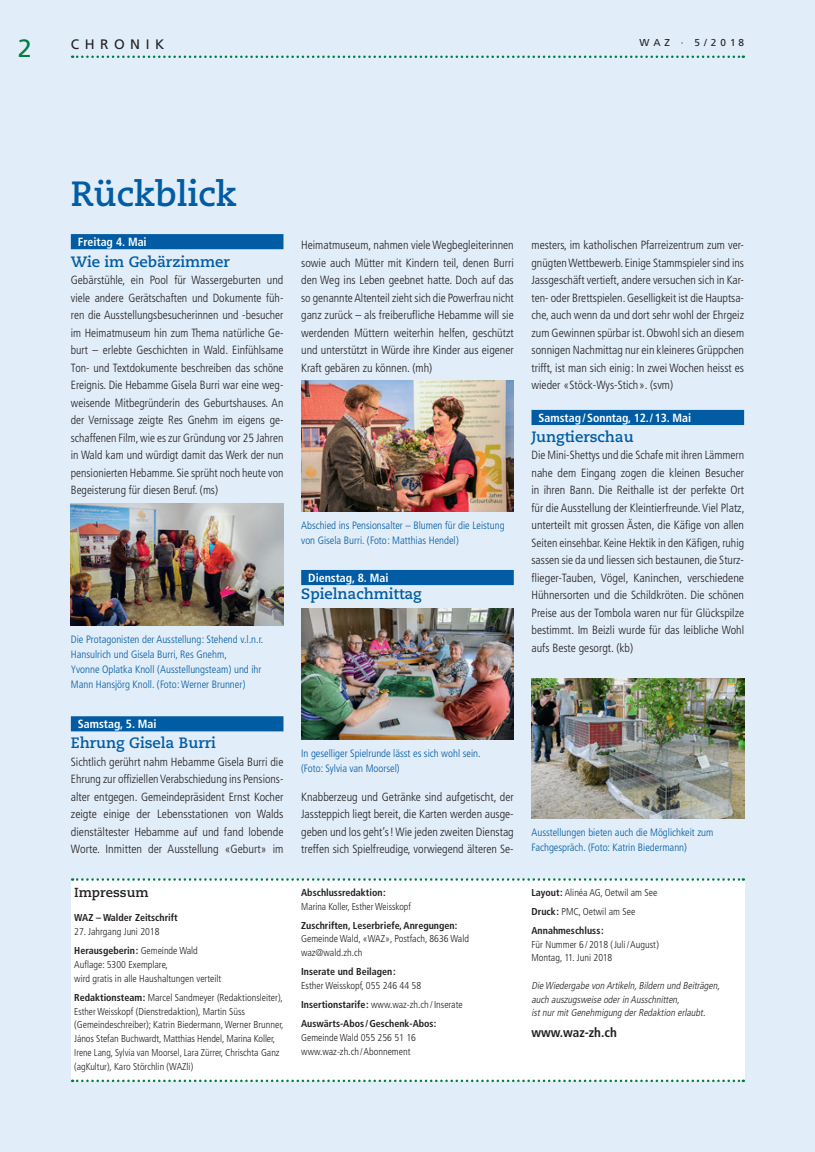
<style>
.page{position:relative;width:815px;height:1152px;background:#e1edf8}
.page>*{position:absolute;margin:0;border:0;box-sizing:border-box;transform-origin:0 0}
.t1{font:700 35px "Caecilia";color:#015ca3}
.t2{font:25px "Frutiger LT Std";color:#007e3d}
.t3{font:700 15px "Caecilia";color:#015ca3}
.t4{font:13.75px "Frutiger LT Std";letter-spacing:.4em;color:#231f20}
.t5{font:700 condensed 13.12px "Frutiger LT Std";color:#231f20}
.t6{font:700 13.12px "Caecilia";color:#231f20}
.t7{font:300 condensed 11.88px/17.5px "Frutiger LT Std";color:#231f20;text-align:justify}
.t8{font:700 condensed 11.88px "Frutiger LT Std";color:#fff}
.t9{font:300 condensed 10.62px/15px "Frutiger LT Std";color:#015ca3}
.t10{font:300 condensed 10px/13.8px "Frutiger LT Std";color:#231f20}
.t11{font:italic 300 condensed 10px/13.8px "Frutiger LT Std";color:#231f20}
.t12{font:700 condensed 10px "Frutiger LT Std";color:#231f20}
.t13{font:10px "Frutiger LT Std";letter-spacing:.4em;color:#231f20}
.s1{font-weight:700}
</style>
<div class="page">
<svg style="left:72px;top:56px;width:672px;height:2px"></svg>
<div style="left:71px;top:234px;width:212px;height:15px;background:#015ca3"></div>
<div style="left:71px;top:716px;width:212px;height:15px;background:#015ca3"></div>
<div style="left:301px;top:570px;width:213px;height:15px;background:#015ca3"></div>
<div style="left:531px;top:410px;width:213px;height:15px;background:#015ca3"></div>
<div style="left:71px;top:879px;width:673px;height:201px;background:#fff"></div>
<svg style="left:72px;top:878px;width:672px;height:2px"></svg>
<svg style="left:72px;top:1079px;width:672px;height:3px"></svg>
<img style="left:71px;top:503px;width:212px;height:122px">
<img style="left:301px;top:380px;width:213px;height:132px">
<img style="left:301px;top:608px;width:213px;height:131px">
<img style="left:531px;top:678px;width:213px;height:140px">
<h2 class="t2" style="left:18px;top:33px;width:15px">2</h2>
<p class="t4" style="left:71px;top:36px;width:95px">CHRONIK</p>
<p class="t13" style="left:640px;top:37px;width:106px">WAZ · 5/2018</p>
<h1 class="t1" style="left:71px;top:173px;width:167px">Rückblick</h1>
<p class="t8" style="left:78px;top:235px;width:70px">Freitag 4. Mai</p>
<p class="t3" style="left:71px;top:253px;width:161px">Wie im Gebärzimmer</p>
<p class="t7" style="left:71px;top:272px;width:214px">Gebärstühle, ein Pool für Wassergeburten und viele andere Gerätschaften und Dokumente füh&shy;ren die Ausstellungsbesucherinnen und -besucher im Heimatmuseum hin zum Thema natürliche Ge&shy;burt – erlebte Geschichten in Wald. Einfühlsame Ton- und Textdokumente beschreiben das schöne Ereignis. Die Hebamme Gisela Burri war eine weg&shy;weisende Mitbegründerin des Geburtshauses. An der Vernissage zeigte Res Gnehm im eigens ge&shy;schaffenen Film, wie es zur Gründung vor 25 Jahren in Wald kam und würdigt damit das Werk der nun pensionierten Hebamme. Sie sprüht noch heute von Begeisterung für diesen Beruf. (ms)</p>
<p class="t9" style="left:71px;top:632px;width:194px">Die Protagonisten der Ausstellung: Stehend v.l.n.r.<br>Hansulrich und Gisela Burri, Res Gnehm,<br>Yvonne Oplatka Knoll (Ausstellungsteam) und ihr Mann Hansjörg Knoll. (Foto: Werner Brunner)</p>
<p class="t8" style="left:78px;top:717px;width:80px">Samstag, 5. Mai</p>
<p class="t3" style="left:71px;top:734px;width:147px">Ehrung Gisela Burri</p>
<p class="t7" style="left:71px;top:753px;width:214px">Sichtlich gerührt nahm Hebamme Gisela Burri die Ehrung zur offiziellen Verabschiedung ins Pensions&shy;alter entgegen. Gemeindepräsident Ernst Kocher zeigte einige der Lebensstationen von Walds dienstältester Hebamme auf und fand lobende Worte. Inmitten der Ausstellung «Geburt» im</p>
<p class="t6" style="left:74px;top:884px;width:76px">Impressum</p>
<p class="t12" style="left:74px;top:912px;width:105px">WAZ – Walder Zeitschrift</p>
<p class="t10" style="left:74px;top:922px;width:125px;line-height:19.1px">27. Jahrgang Juni 2018<br><span class="s1">Herausgeberin:</span> Gemeinde Wald</p>
<p class="t10" style="left:74px;top:957px;width:149px">Auflage: 5300 Exemplare,<br>wird gratis in alle Haushaltungen verteilt</p>
<p class="t10" style="left:74px;top:990px;width:211px"><span class="s1">Redaktionsteam:</span> Marcel Sandmeyer (Redaktionsleiter), Esther Weisskopf (Dienstredaktion), Martin Süss (Gemeindeschreiber); Katrin Biedermann, Werner Brunner, János Stefan Buchwardt, Matthias Hendel, Marina Koller, Irene Lang, Sylvia van Moorsel, Lara Zürrer, Chrischta Ganz (agKultur), Karo Störchlin (WAZli)</p>
<p class="t7" style="left:301px;top:237px;width:214px">Heimatmuseum, nahmen viele Wegbegleiterinnen sowie auch Mütter mit Kindern teil, denen Burri den Weg ins Leben geebnet hatte. Doch auf das so genannte Altenteil zieht sich die Powerfrau nicht ganz zurück – als freiberufliche Hebamme will sie werdenden Müttern weiterhin helfen, geschützt und unterstützt in Würde ihre Kinder aus eigener Kraft gebären zu können. (mh)</p>
<p class="t9" style="left:301px;top:518px;width:205px">Abschied ins Pensionsalter – Blumen für die Leistung von Gisela Burri. (Foto: Matthias Hendel)</p>
<p class="t8" style="left:308px;top:571px;width:82px">Dienstag, 8. Mai</p>
<p class="t3" style="left:301px;top:585px;width:122px">Spielnachmittag</p>
<p class="t7" style="left:531px;top:237px;width:214px">mesters, im katholischen Pfarreizentrum zum ver&shy;gnügten Wettbewerb. Einige Stammspieler sind ins Jassgeschäft vertieft, andere versuchen sich in Kar&shy;ten- oder Brettspielen. Geselligkeit ist die Hauptsa&shy;che, auch wenn da und dort sehr wohl der Ehrgeiz zum Gewinnen spürbar ist. Obwohl sich an diesem sonnigen Nachmittag nur ein kleineres Grüppchen trifft, ist man sich einig: In zwei Wochen heisst es wieder «Stöck-Wys-Stich». (svm)</p>
<p class="t8" style="left:539px;top:411px;width:154px">Samstag/Sonntag, 12./13. Mai</p>
<p class="t3" style="left:531px;top:428px;width:104px">Jungtierschau</p>
<p class="t7" style="left:531px;top:447px;width:215px">Die Mini-Shettys und die Schafe mit ihren Lämmern nahe dem Eingang zogen die kleinen Besucher in ihren Bann. Die Reithalle ist der perfekte Ort für die Ausstellung der Kleintierfreunde. Viel Platz, unterteilt mit grossen Ästen, die Käfige von allen Seiten einsehbar. Keine Hektik in den Käfigen, ruhig sassen sie da und liessen sich bestaunen, die Sturz&shy;flieger-Tauben, Vögel, Kaninchen, verschiedene Hühnersorten und die Schildkröten. Die schönen Preise aus der Tombola waren nur für Glückspilze bestimmt. Im Beizli wurde für das leibliche Wohl aufs Beste gesorgt. (kb)</p>
<p class="t9" style="left:301px;top:746px;width:181px">In geselliger Spielrunde lässt es sich wohl sein. (Foto: Sylvia van Moorsel)</p>
<p class="t7" style="left:301px;top:788px;width:214px">Knabberzeug und Getränke sind aufgetischt, der Jassteppich liegt bereit, die Karten werden ausge&shy;geben und los geht’s! Wie jeden zweiten Dienstag treffen sich Spielfreudige, vorwiegend älteren Se-</p>
<p class="t12" style="left:301px;top:886px;width:86px">Abschlussredaktion:</p>
<p class="t10" style="left:301px;top:899px;width:111px">Marina Koller, Esther Weisskopf</p>
<p class="t12" style="left:301px;top:919px;width:158px">Zuschriften, Leserbriefe, Anregungen:</p>
<p class="t10" style="left:301px;top:932px;width:169px">Gemeinde Wald, «WAZ», Postfach, 8636 Wald waz@wald.zh.ch</p>
<p class="t12" style="left:301px;top:965px;width:96px">Inserate und Beilagen:</p>
<p class="t10" style="left:301px;top:976px;width:163px;line-height:19.1px">Esther Weisskopf, 055 246 44 58<br><span class="s1">Insertionstarife:</span> www.waz-zh.ch /Inserate<br><span class="s1">Auswärts-Abos /Geschenk-Abos:</span></p>
<p class="t10" style="left:301px;top:1030px;width:116px">Gemeinde Wald 055 256 51 16 www.waz-zh.ch /Abonnement</p>
<p class="t9" style="left:531px;top:824px;width:184px">Ausstellungen bieten auch die Möglichkeit zum<br>Fachgespräch. (Foto: Katrin Biedermann)</p>
<p class="t10" style="left:532px;top:883px;width:127px;line-height:19.1px"><span class="s1">Layout:</span> Alinéa AG, Oetwil am See<br><span class="s1">Druck:</span> PMC, Oetwil am See<br><span class="s1">Annahmeschluss:</span></p>
<p class="t10" style="left:532px;top:937px;width:129px">Für Nummer 6 / 2018 (Juli/August)<br>Montag, 11. Juni 2018</p>
<p class="t11" style="left:531px;top:978px;width:192px">Die Wiedergabe von Artikeln,Bildern und Beiträgen, auch auszugsweise oderin Ausschnitten, istnurmitGenehmigung derRedaktion erlaubt.</p>
<p class="t5" style="left:531px;top:1024px;width:87px">www.waz-zh.ch</p>
</div>
